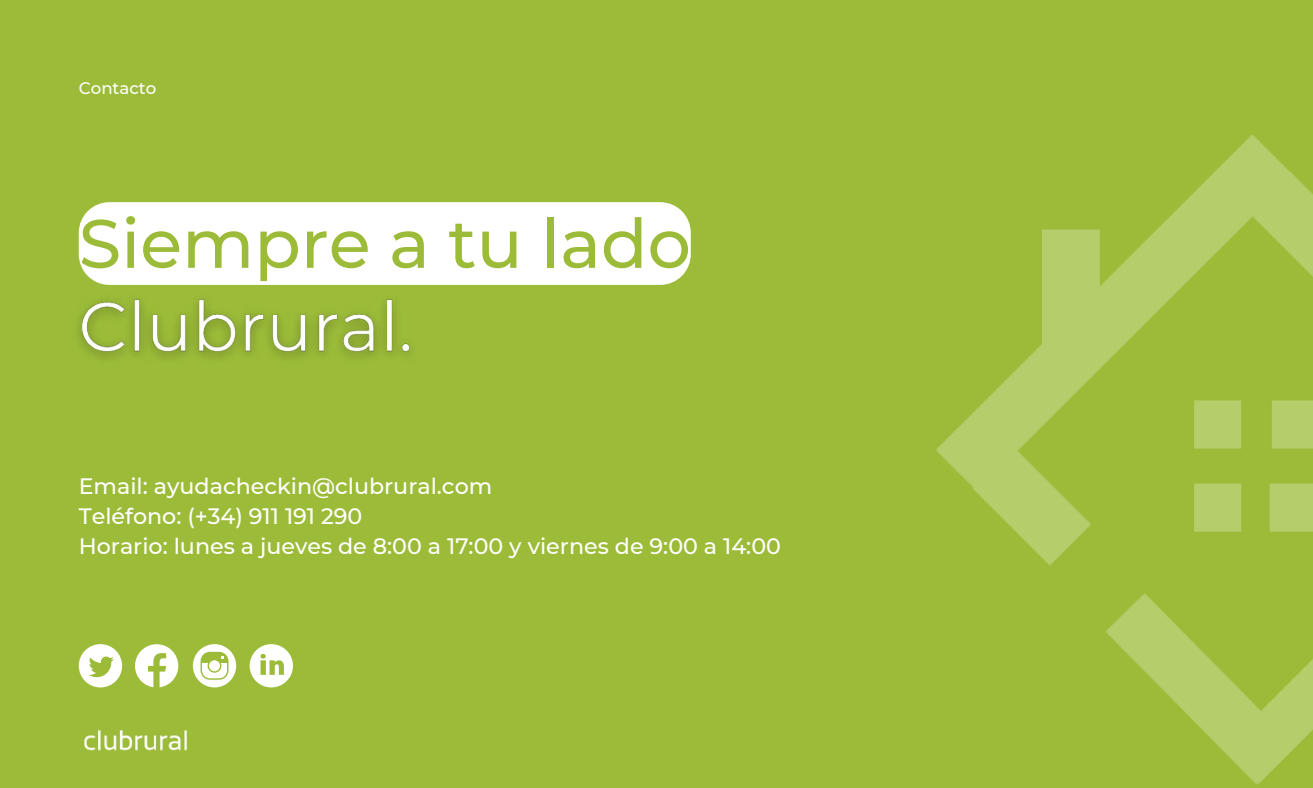
<style>
.page{position:relative;width:1313px;height:788px;background:#fff}
.page>*{position:absolute;margin:0;border:0;box-sizing:border-box;transform-origin:0 0}
.t1{font:500 68.25px "Montserrat";color:#9cbc39}
.t2{font:500 22.22px/30.1px "Montserrat";color:#fff}
.t3{font:500 16.62px "Montserrat";color:#fff}
</style>
<div class="page">
<div style="left:0;top:0;width:1312px;height:788px;background:#9cbc39"></div>
<img style="left:84px;top:730px;width:104px;height:20px">
<svg style="left:135px;top:644px;width:43px;height:43px"></svg>
<svg style="left:79px;top:644px;width:43px;height:43px"></svg>
<svg style="left:193px;top:644px;width:43px;height:43px"></svg>
<svg style="left:250px;top:644px;width:43px;height:43px"></svg>
<img style="left:78px;top:298px;width:334px;height:60px">
<div style="left:79px;top:202px;width:612px;height:83px;background:#fff"></div>
<img style="left:936px;top:134px;width:376px;height:651px">
<p class="t3" style="left:79px;top:78px;width:79px">Contacto</p>
<h1 class="t1" style="left:79px;top:202px;width:613px">Siempre a tu lado</h1>
<p class="t2" style="left:79px;top:470px;width:703px">Email: ayudacheckin@clubrural.com<br>Teléfono: (+34) 911 191 290<br>Horario: lunes a jueves de 8:00 a 17:00 y viernes de 9:00 a 14:00</p>
</div>
